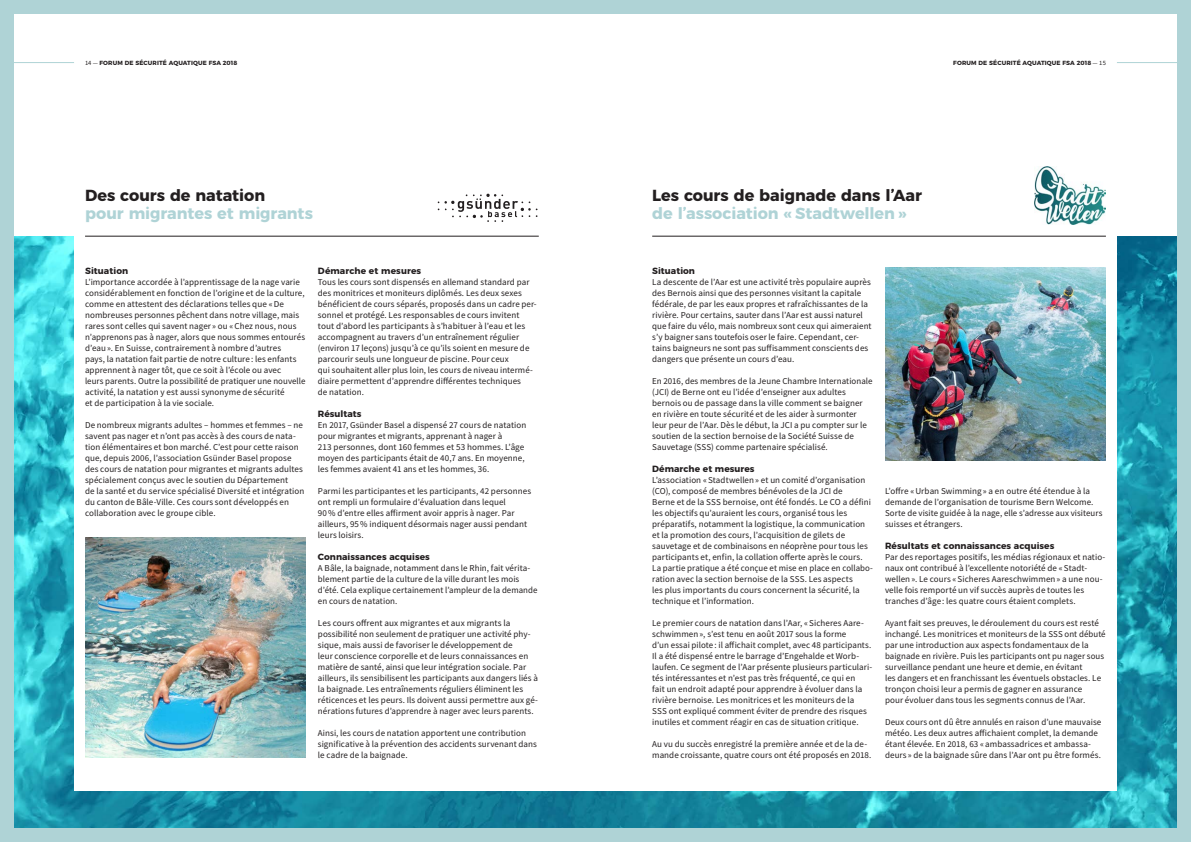
<style>
.page{position:relative;width:1191px;height:842px;background:#afd3d6}
.page>*{position:absolute;margin:0;border:0;box-sizing:border-box;transform-origin:0 0}
.t1{font:700 16px "Montserrat";letter-spacing:-.005em;color:#afd3d6}
.t2{font:700 16px "Montserrat";letter-spacing:-.005em;color:#231f20}
.t3{font:9px/11px "Source Sans Pro";letter-spacing:.005em;color:#231f20}
.t4{font:700 9px "Montserrat";letter-spacing:.005em;color:#231f20}
.t5{font:700 6px "Montserrat";letter-spacing:.02em;color:#231f20}
.s1{font-family:"Source Sans Pro";font-weight:400;font-size:6.5px}
</style>
<div class="page">
<div style="left:14px;top:14px;width:1162px;height:814px;background:#fff"></div>
<img style="left:14px;top:236px;width:1162px;height:592px">
<div style="left:74px;top:164px;width:1043px;height:627px;background:#fff"></div>
<img style="left:85px;top:538px;width:221px;height:220px">
<hr style="left:1117px;top:62px;width:74px;height:1px;background:#afd3d6">
<hr style="left:0;top:62px;width:74px;height:1px;background:#afd3d6">
<hr style="left:85px;top:236px;width:454px;height:1px;background:#231f20">
<svg style="left:438px;top:194px;width:99px;height:28px"></svg>
<hr style="left:652px;top:236px;width:454px;height:1px;background:#231f20">
<img style="left:1034px;top:166px;width:72px;height:58px">
<img style="left:885px;top:267px;width:221px;height:194px">
<p class="t5" style="left:85px;top:57px;width:154px"><span class="s1">14 —</span> FORUM DE SÉCURITÉ AQUATIQUE FSA 2018</p>
<p class="t5" style="left:953px;top:57px;width:154px">FORUM DE SÉCURITÉ AQUATIQUE FSA 2018 <span class="s1">— 15</span></p>
<h1 class="t2" style="left:85px;top:182px;width:182px">Des cours de natation</h1>
<h1 class="t1" style="left:85px;top:200px;width:229px">pour migrantes et migrants</h1>
<p class="t4" style="left:85px;top:263px;width:45px">Situation</p>
<p class="t3" style="left:85px;top:276px;width:222px">L’importance accordée à l’apprentissage de la nage varie considérablement en fonction de l’origine et de la culture, comme en attestent des déclarations telles que «De nombreuses personnes pêchent dans notre village, mais rares sont celles qui savent nager » ou «Chez nous, nous n’apprenons pas à nager, alors que nous sommes entourés d’eau». En Suisse, contrairement à nombre d’autres<br>pays, la natation fait partie de notre culture : les enfants apprennent à nager tôt, que ce soit à l’école ou avec<br>leurs parents. Outre la possibilité de pratiquer une nouvelle activité, la natation y est aussi synonyme de sécurité<br>et de participation à la vie sociale.</p>
<p class="t3" style="left:85px;top:419px;width:221px">De nombreux migrants adultes – hommes et femmes – ne savent pas nager et n’ont pas accès à des cours de nata&shy;tion élémentaires et bon marché. C’est pour cette raison que, depuis 2006, l’association Gsünder Basel propose des cours de natation pour migrantes et migrants adultes spécialement conçus avec le soutien du Département<br>de la santé et du service spécialisé Diversité et intégration du canton de Bâle-Ville. Ces cours sont développés en collaboration avec le groupe cible.</p>
<p class="t4" style="left:318px;top:263px;width:105px">Démarche et mesures</p>
<p class="t3" style="left:318px;top:276px;width:220px">Tous les cours sont dispensés en allemand standard par des monitrices et moniteurs diplômés. Les deux sexes bénéficient de cours séparés, proposés dans un cadre per&shy;sonnel et protégé. Les responsables de cours invitent tout d’abord les participants à s’habituer à l’eau et les accompagnent au travers d’un entraînement régulier (environ 17 leçons) jusqu’à ce qu’ils soient en mesure de parcourir seuls une longueur de piscine. Pour ceux<br>qui souhaitent aller plus loin, les cours de niveau intermé&shy;diaire permettent d’apprendre différentes techniques<br>de natation.</p>
<p class="t4" style="left:318px;top:406px;width:45px">Résultats</p>
<p class="t3" style="left:318px;top:419px;width:210px">En 2017, Gsünder Basel a dispensé 27 cours de natation pour migrantes et migrants, apprenant à nager à<br>213 personnes, dont 160 femmes et 53 hommes. L’âge moyen des participants était de 40,7 ans. En moyenne, les femmes avaient 41 ans et les hommes, 36.</p>
<p class="t3" style="left:318px;top:485px;width:215px">Parmi les participantes et les participants, 42 personnes ont rempli un formulaire d’évaluation dans lequel<br>90% d’entre elles affirment avoir appris à nager. Par ailleurs, 95% indiquent désormais nager aussi pendant leurs loisirs.</p>
<p class="t4" style="left:318px;top:549px;width:113px">Connaissances acquises</p>
<p class="t3" style="left:318px;top:562px;width:221px">A Bâle, la baignade, notamment dans le Rhin, fait vérita&shy;blement partie de la culture de la ville durant les mois d’été. Cela explique certainement l’ampleur de la demande en cours de natation.</p>
<p class="t3" style="left:318px;top:617px;width:222px">Les cours offrent aux migrantes et aux migrants la possibilité non seulement de pratiquer une activité phy&shy;sique, mais aussi de favoriser le développement de<br>leur conscience corporelle et de leurs connaissances en matière de santé, ainsi que leur intégration sociale. Par ailleurs, ils sensibilisent les participants aux dangers liés à la baignade. Les entraînements réguliers éliminent les réticences et les peurs. Ils doivent aussi permettre aux gé&shy;nérations futures d’apprendre à nager avec leurs parents.</p>
<p class="t3" style="left:318px;top:727px;width:220px">Ainsi, les cours de natation apportent une contribution significative à la prévention des accidents survenant dans le cadre de la baignade.</p>
<h1 class="t2" style="left:652px;top:182px;width:271px">Les cours de baignade dans l’Aar</h1>
<h1 class="t1" style="left:652px;top:200px;width:256px">de l’association « Stadtwellen »</h1>
<p class="t4" style="left:652px;top:263px;width:44px">Situation</p>
<p class="t3" style="left:652px;top:276px;width:221px">La descente de l’Aar est une activité très populaire auprès des Bernois ainsi que des personnes visitant la capitale fédérale, de par les eaux propres et rafraîchissantes de la rivière. Pour certains, sauter dans l’Aar est aussi naturel que faire du vélo, mais nombreux sont ceux qui aimeraient s’y baigner sans toutefois oser le faire. Cependant, cer&shy;tains baigneurs ne sont pas suffisamment conscients des dangers que présente un cours d’eau.</p>
<p class="t3" style="left:652px;top:375px;width:222px">En 2016, des membres de la Jeune Chambre Internationale (JCI) de Berne ont eu l’idée d’enseigner aux adultes bernois ou de passage dans la ville comment se baigner en rivière en toute sécurité et de les aider à surmonter leur peur de l’Aar. Dès le début, la JCI a pu compter sur le soutien de la section bernoise de la Société Suisse de Sauvetage (SSS) comme partenaire spécialisé.</p>
<p class="t4" style="left:652px;top:461px;width:104px">Démarche et mesures</p>
<p class="t3" style="left:652px;top:474px;width:222px">L’association «Stadtwellen» et un comité d’organisation (CO), composé de membres bénévoles de la JCI de<br>Berne et de la SSS bernoise, ont été fondés. Le CO a défini les objectifs qu’auraient les cours, organisé tous les préparatifs, notamment la logistique, la communication et la promotion des cours, l’acquisition de gilets de sauvetage et de combinaisons en néoprène pour tous les participants et, enfin, la collation offerte après le cours.<br>La partie pratique a été conçue et mise en place en collabo&shy;ration avec la section bernoise de la SSS. Les aspects<br>les plus importants du cours concernent la sécurité, la technique et l’information.</p>
<p class="t3" style="left:652px;top:617px;width:221px">Le premier cours de natation dans l’Aar, «Sicheres Aare&shy;schwimmen», s’est tenu en août 2017 sous la forme<br>d’un essai pilote : il affichait complet, avec 48 participants.<br>Il a été dispensé entre le barrage d’Engehalde et Worb&shy;laufen. Ce segment de l’Aar présente plusieurs particulari&shy;tés intéressantes et n’est pas très fréquenté, ce qui en<br>fait un endroit adapté pour apprendre à évoluer dans la rivière bernoise. Les monitrices et les moniteurs de la<br>SSS ont expliqué comment éviter de prendre des risques inutiles et comment réagir en cas de situation critique.</p>
<p class="t3" style="left:652px;top:738px;width:221px">Au vu du succès enregistré la première année et de la de&shy;mande croissante, quatre cours ont été proposés en 2018.</p>
<p class="t3" style="left:885px;top:485px;width:219px">L’offre «Urban Swimming» a en outre été étendue à la demande de l’organisation de tourisme Bern Welcome.<br>Sorte de visite guidée à la nage, elle s’adresse aux visiteurs suisses et étrangers.</p>
<p class="t4" style="left:885px;top:538px;width:171px">Résultats et connaissances acquises</p>
<p class="t3" style="left:885px;top:551px;width:222px">Par des reportages positifs, les médias régionaux et natio&shy;naux ont contribué à l’excellente notoriété de «Stadt&shy;wellen». Le cours «Sicheres Aareschwimmen» a une nou&shy;velle fois remporté un vif succès auprès de toutes les tranches d’âge : les quatre cours étaient complets.</p>
<p class="t3" style="left:885px;top:617px;width:222px">Ayant fait ses preuves, le déroulement du cours est resté inchangé. Les monitrices et moniteurs de la SSS ont débuté par une introduction aux aspects fondamentaux de la baignade en rivière. Puis les participants ont pu nager sous surveillance pendant une heure et demie, en évitant<br>les dangers et en franchissant les éventuels obstacles. Le tronçon choisi leur a permis de gagner en assurance<br>pour évoluer dans tous les segments connus de l’Aar.</p>
<p class="t3" style="left:885px;top:716px;width:218px">Deux cours ont dû être annulés en raison d’une mauvaise météo. Les deux autres affichaient complet, la demande étant élevée. En 2018, 63 «ambassadrices et ambassa&shy;deurs » de la baignade sûre dans l’Aar ont pu être formés.</p>
</div>
